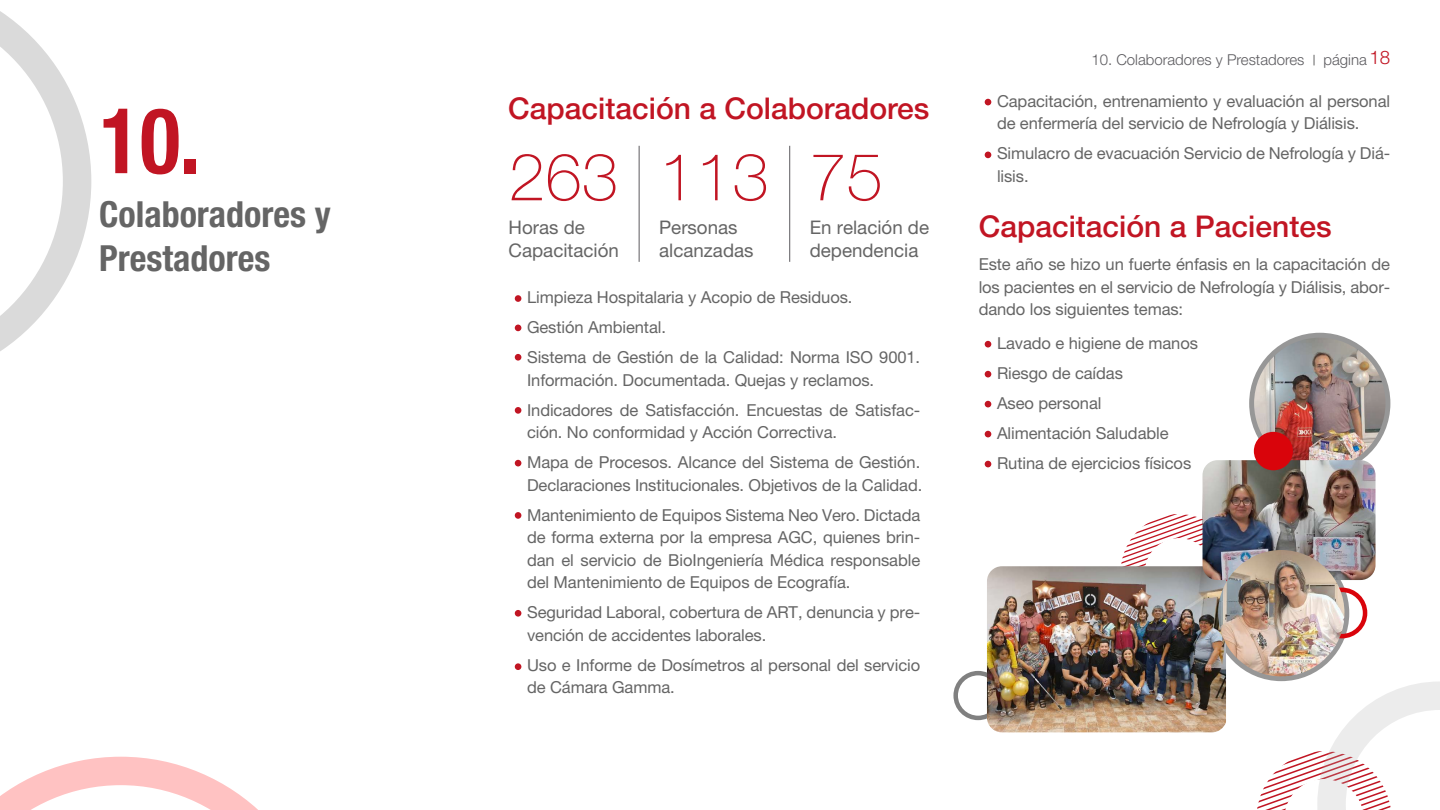
<style>
.page{position:relative;width:1440px;height:810px;background:#fff}
.page>*{position:absolute;margin:0;border:0;box-sizing:border-box;transform-origin:0 0}
.t1{font:700 condensed 91.05px "Helvetica Neue LT Pro";color:#c11523;scale:.91 1}
.t2{font:100 65.85px "Helvetica Neue LT Pro";color:#c11523}
.t3{font:700 condensed 36px/44.2px "Helvetica Neue LT Pro";color:#656565}
.t4{font:500 30px "Helvetica Neue LT Pro";color:#c11523}
.t5{font:18.75px/22.5px "Helvetica Neue LT Pro";color:#656565}
.t6{font:16.5px/30px "Helvetica Neue LT Pro";letter-spacing:-.005em;color:#656565}
.t7{font:300 15px "Helvetica Neue LT Pro";color:#5c5b5f}
.s1{font-size:18.75px;color:#c11523}
</style>
<div class="page">
<svg style="left:0;top:757px;width:258px;height:53px"></svg>
<svg style="left:1257px;top:681px;width:183px;height:129px"></svg>
<svg style="left:0;top:11px;width:91px;height:340px"></svg>
<div style="left:1213px;top:545px;width:136px;height:136px;background:#979797;border-radius:50%"></div>
<div style="left:953px;top:671px;width:50px;height:49px;border:4px solid #808080;border-radius:50%"></div>
<div style="left:1317px;top:588px;width:50px;height:50px;border:4px solid #d9040b;border-radius:50%"></div>
<svg style="left:1121px;top:514px;width:106px;height:67px"></svg>
<div style="left:1249px;top:333px;width:141px;height:141px;background:#979797;border-radius:50%"></div>
<img style="left:1254px;top:338px;width:131px;height:131px;border-radius:66px">
<img style="left:987px;top:566px;width:239px;height:166px">
<img style="left:1203px;top:460px;width:173px;height:120px">
<img style="left:1218px;top:550px;width:127px;height:126px;border-radius:63px">
<div style="left:1254px;top:432px;width:39px;height:38px;background:#d9040b;border-radius:50%"></div>
<hr style="left:639px;top:146px;width:1px;height:116px;background:#5c5b5f">
<hr style="left:789px;top:146px;width:1px;height:116px;background:#5c5b5f">
<div style="left:515px;top:295px;width:6px;height:7px;background:#c11523;border-radius:50%"></div>
<svg style="left:515px;top:325px;width:6px;height:6px"></svg>
<div style="left:515px;top:354px;width:6px;height:7px;background:#c11523;border-radius:50%"></div>
<div style="left:515px;top:407px;width:6px;height:7px;background:#c11523;border-radius:50%"></div>
<svg style="left:515px;top:460px;width:6px;height:6px"></svg>
<div style="left:515px;top:512px;width:6px;height:7px;background:#c11523;border-radius:50%"></div>
<div style="left:515px;top:610px;width:6px;height:7px;background:#c11523;border-radius:50%"></div>
<div style="left:515px;top:663px;width:6px;height:7px;background:#c11523;border-radius:50%"></div>
<svg style="left:985px;top:99px;width:6px;height:6px"></svg>
<svg style="left:985px;top:152px;width:6px;height:6px"></svg>
<div style="left:985px;top:341px;width:6px;height:7px;background:#c11523;border-radius:50%"></div>
<svg style="left:985px;top:371px;width:6px;height:6px"></svg>
<svg style="left:985px;top:401px;width:6px;height:6px"></svg>
<svg style="left:985px;top:431px;width:6px;height:6px"></svg>
<svg style="left:985px;top:461px;width:6px;height:6px"></svg>
<h1 class="t1" style="left:100px;top:86px;width:111px">10.</h1>
<h3 class="t3" style="left:99px;top:191px;width:233px">Colaboradores y<br>Prestadores</h3>
<h3 class="t4" style="left:508px;top:90px;width:423px">Capacitación a Colaboradores</h3>
<h2 class="t2" style="left:509px;top:139px;width:376px">263 113 75</h2>
<p class="t7" style="left:1091px;top:50px;width:215px">10. Colaboradores y Prestadores</p>
<p class="t7" style="left:1324px;top:50px;width:68px">página <span class="s1">18</span></p>
<p class="t6" style="left:997px;top:90px;width:395px;line-height:22.5px">Capacitación, entrenamiento y evaluación al personal de enfermería del servicio de Nefrología y Diálisis.</p>
<p class="t6" style="left:997px;top:142px;width:395px;line-height:22.5px">Simulacro de evacuación Servicio de Nefrología y Diá&shy;lisis.</p>
<p class="t5" style="left:509px;top:216px;width:78px">Horas de</p>
<h3 class="t4" style="left:979px;top:208px;width:354px">Capacitación a Pacientes</h3>
<p class="t5" style="left:509px;top:239px;width:112px">Capacitación</p>
<p class="t5" style="left:659px;top:216px;width:96px">Personas alcanzadas</p>
<p class="t5" style="left:810px;top:216px;width:121px">En relación de dependencia</p>
<p class="t6" style="left:979px;top:253px;width:413px;line-height:22.5px;text-align:justify">Este año se hizo un fuerte énfasis en la capacitación de los pacientes en el servicio de Nefrología y Diálisis, abor&shy;dando los siguientes temas:</p>
<p class="t6" style="left:997px;top:328px;width:203px">Lavado e higiene de manos<br>Riesgo de caídas<br>Aseo personal<br>Alimentación Saludable<br>Rutina de ejercicios físicos</p>
<p class="t6" style="left:527px;top:282px;width:395px">Limpieza Hospitalaria y Acopio de Residuos.<br>Gestión Ambiental.<br>Sistema de Gestión de la Calidad: Norma ISO 9001.</p>
<p class="t6" style="left:527px;top:365px;width:395px">Información. Documentada. Quejas y reclamos.<br>Indicadores de Satisfacción. Encuestas de Satisfac-</p>
<p class="t6" style="left:527px;top:417px;width:395px">ción. No conformidad y Acción Correctiva.<br>Mapa de Procesos. Alcance del Sistema de Gestión.</p>
<p class="t6" style="left:527px;top:470px;width:397px">Declaraciones Institucionales. Objetivos de la Calidad.<br>Mantenimiento de Equipos Sistema Neo Vero. Dictada</p>
<p class="t6" style="left:527px;top:526px;width:395px;line-height:22.5px;text-align:justify">de forma externa por la empresa AGC, quienes brin&shy;dan el servicio de BioIngeniería Médica responsable del Mantenimiento de Equipos de Ecografía.</p>
<p class="t6" style="left:527px;top:601px;width:395px;line-height:22.5px">Seguridad Laboral, cobertura de ART, denuncia y pre&shy;vención de accidentes laborales.</p>
<p class="t6" style="left:527px;top:653px;width:395px;line-height:22.5px">Uso e Informe de Dosímetros al personal del servicio de Cámara Gamma.</p>
</div>
